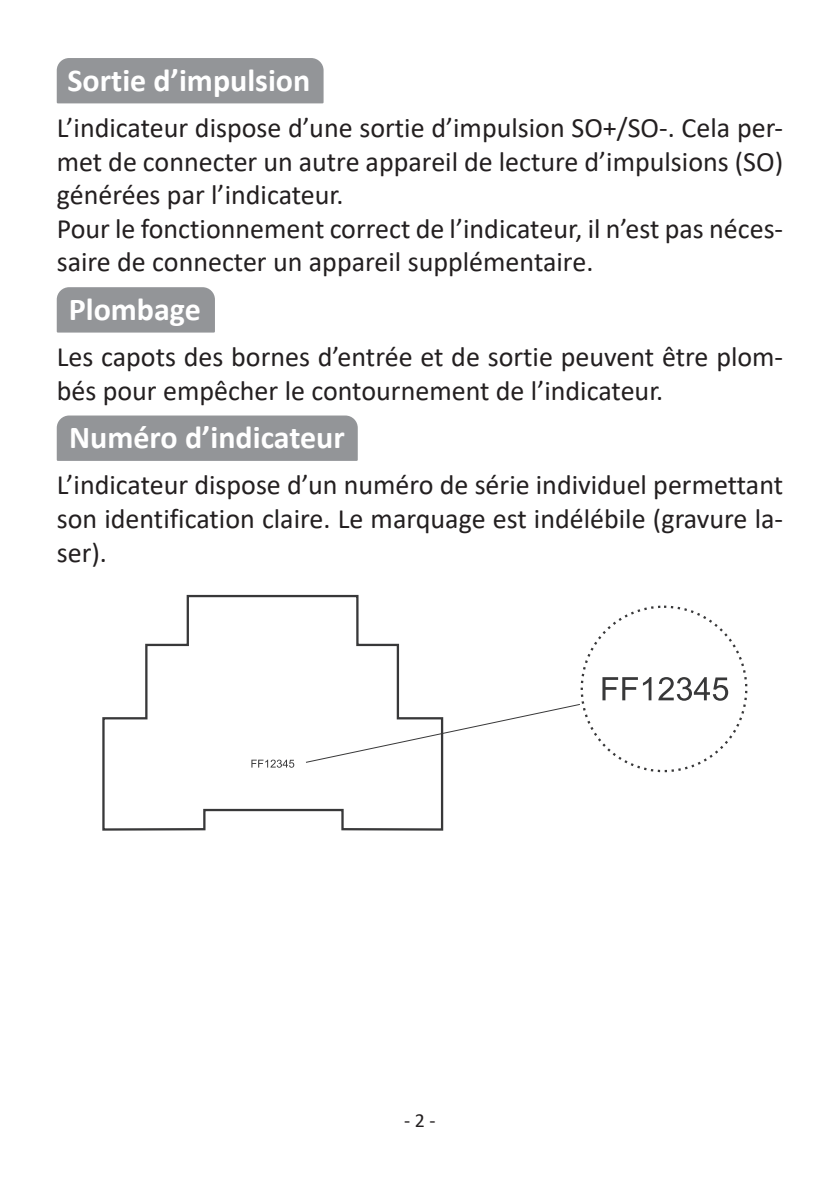
<style>
.page{position:relative;width:840px;height:1191px;background:#fff}
.page>*{position:absolute;margin:0;border:0;box-sizing:border-box;transform-origin:0 0}
.t1{font:700 32px "Calibri";color:#fff}
.t2{font:28px/33.6px "Calibri";color:#231f20}
.t3{font:20px "Calibri";color:#231f20}
</style>
<div class="page">
<svg style="left:102px;top:594px;width:342px;height:237px"></svg>
<svg style="left:602px;top:677px;width:125px;height:23px"></svg>
<svg style="left:251px;top:759px;width:43px;height:8px"></svg>
<svg style="left:305px;top:703px;width:275px;height:60px"></svg>
<div style="left:57px;top:58px;width:266px;height:45px;background:#939598"></div>
<div style="left:57px;top:287px;width:158px;height:45px;background:#939598"></div>
<div style="left:57px;top:415px;width:300px;height:46px;background:#939598"></div>
<p class="t1" style="left:67px;top:58px;width:244px">Sortie d’impulsion</p>
<p class="t2" style="left:57px;top:110px;width:727px">L’indicateur dispose d’une sortie d’impulsion SO+/SO-. Cela per&shy;met de connecter un autre appareil de lecture d’impulsions (SO) générées par l’indicateur.<br>Pour le fonctionnement correct de l’indicateur, il n’est pas néces&shy;saire de connecter un appareil supplémentaire.</p>
<p class="t1" style="left:69px;top:287px;width:134px">Plombage</p>
<p class="t2" style="left:57px;top:339px;width:727px">Les capots des bornes d’entrée et de sortie peuvent être plom&shy;bés pour empêcher le contournement de l’indicateur.</p>
<p class="t1" style="left:69px;top:415px;width:277px">Numéro d’indicateur</p>
<p class="t2" style="left:57px;top:468px;width:727px;text-align:justify">L’indicateur dispose d’un numéro de série individuel permettant son identification claire. Le marquage est indélébile (gravure la&shy;ser).</p>
<p class="t3" style="left:404px;top:1106px;width:33px">- 2 -</p>
</div>
